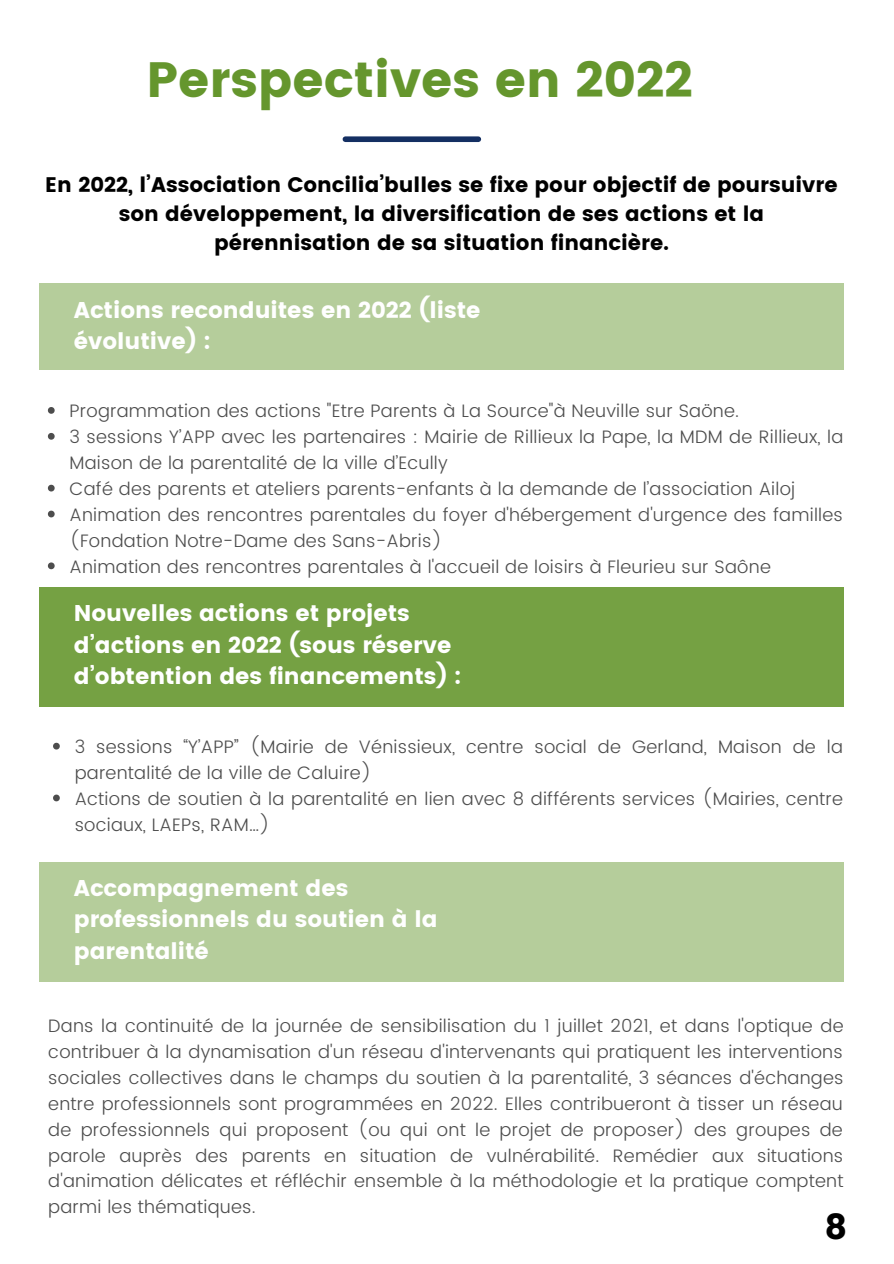
<style>
.page{position:relative;width:894px;height:1264px;background:#fff}
.page>*{position:absolute;margin:0;border:0;box-sizing:border-box;transform-origin:0 0}
.t1{font:49.5px "Poppins";color:#65962d}
.t2{font:34.35px "Poppins";color:#000}
.t3{font:22.65px/31.5px "Poppins";color:#fff}
.t4{font:21.15px "Poppins";color:#fff}
.t5{font:21px/29.2px "Poppins";color:#000;text-align:center}
.t6{font:300 18px/26px "Poppins";letter-spacing:.015em;color:#4d4d4d}
</style>
<div class="page">
<div style="left:345px;top:136px;width:133px;height:6px;background:#142f62"></div>
<div style="left:39px;top:284px;width:804px;height:86px;background:#b5cd9b"></div>
<svg style="left:48px;top:407px;width:7px;height:7px"></svg>
<svg style="left:48px;top:433px;width:7px;height:6px"></svg>
<svg style="left:48px;top:485px;width:7px;height:6px"></svg>
<svg style="left:48px;top:510px;width:7px;height:7px"></svg>
<svg style="left:48px;top:562px;width:7px;height:7px"></svg>
<svg style="left:53px;top:742px;width:7px;height:7px"></svg>
<svg style="left:53px;top:794px;width:7px;height:7px"></svg>
<div style="left:39px;top:587px;width:804px;height:119px;background:#75a143"></div>
<div style="left:39px;top:862px;width:804px;height:119px;background:#b5cd9b"></div>
<h1 class="t1" style="left:146px;top:51px;width:548px">Perspectives en 2022</h1>
<p class="t5" style="left:45px;top:170px;width:793px">En 2022, l’Association Concilia’bulles se fixe pour objectif de poursuivre son développement, la diversification de ses actions et la pérennisation de sa situation financière.</p>
<p class="t3" style="left:74px;top:295px;width:408px;line-height:30.9px">Actions reconduites en 2022 (liste évolutive) :</p>
<p class="t6" style="left:69px;top:398px;width:775px">Programmation des actions "Etre Parents à La Source"à Neuville sur Saöne.<br>3 sessions Y’APP avec les partenaires : Mairie de Rillieux la Pape, la MDM de Rillieux, la Maison de la parentalité de la ville d’Ecully<br>Café des parents et ateliers parents-enfants à la demande de l’association Ailoj Animation des rencontres parentales du foyer d'hébergement d'urgence des familles (Fondation Notre-Dame des Sans-Abris)<br>Animation des rencontres parentales à l'accueil de loisirs à Fleurieu sur Saône</p>
<p class="t3" style="left:74px;top:597px;width:389px">Nouvelles actions et projets d’actions en 2022 (sous réserve d’obtention des financements) :</p>
<p class="t4" style="left:77px;top:633px;width:14px">2</p>
<p class="t6" style="left:75px;top:733px;width:769px">3 sessions “Y’APP” (Mairie de Vénissieux, centre social de Gerland, Maison de la parentalité de la ville de Caluire)<br>Actions de soutien à la parentalité en lien avec 8 différents services (Mairies, centre sociaux, LAEPs, RAM…)</p>
<p class="t3" style="left:74px;top:872px;width:365px">Accompagnement des professionnels du soutien à la parentalité</p>
<p class="t6" style="left:48px;top:1012px;width:796px;text-align:justify">Dans la continuité de la journée de sensibilisation du 1 juillet 2021, et dans l'optique de contribuer à la dynamisation d'un réseau d'intervenants qui pratiquent les interventions sociales collectives dans le champs du soutien à la parentalité, 3 séances d'échanges entre professionnels sont programmées en 2022. Elles contribueront à tisser un réseau de professionnels qui proposent (ou qui ont le projet de proposer) des groupes de parole auprès des parents en situation de vulnérabilité. Remédier aux situations d'animation délicates et réfléchir ensemble à la méthodologie et la pratique comptent parmi les thématiques.</p>
<h2 class="t2" style="left:824px;top:1206px;width:24px">8</h2>
</div>
